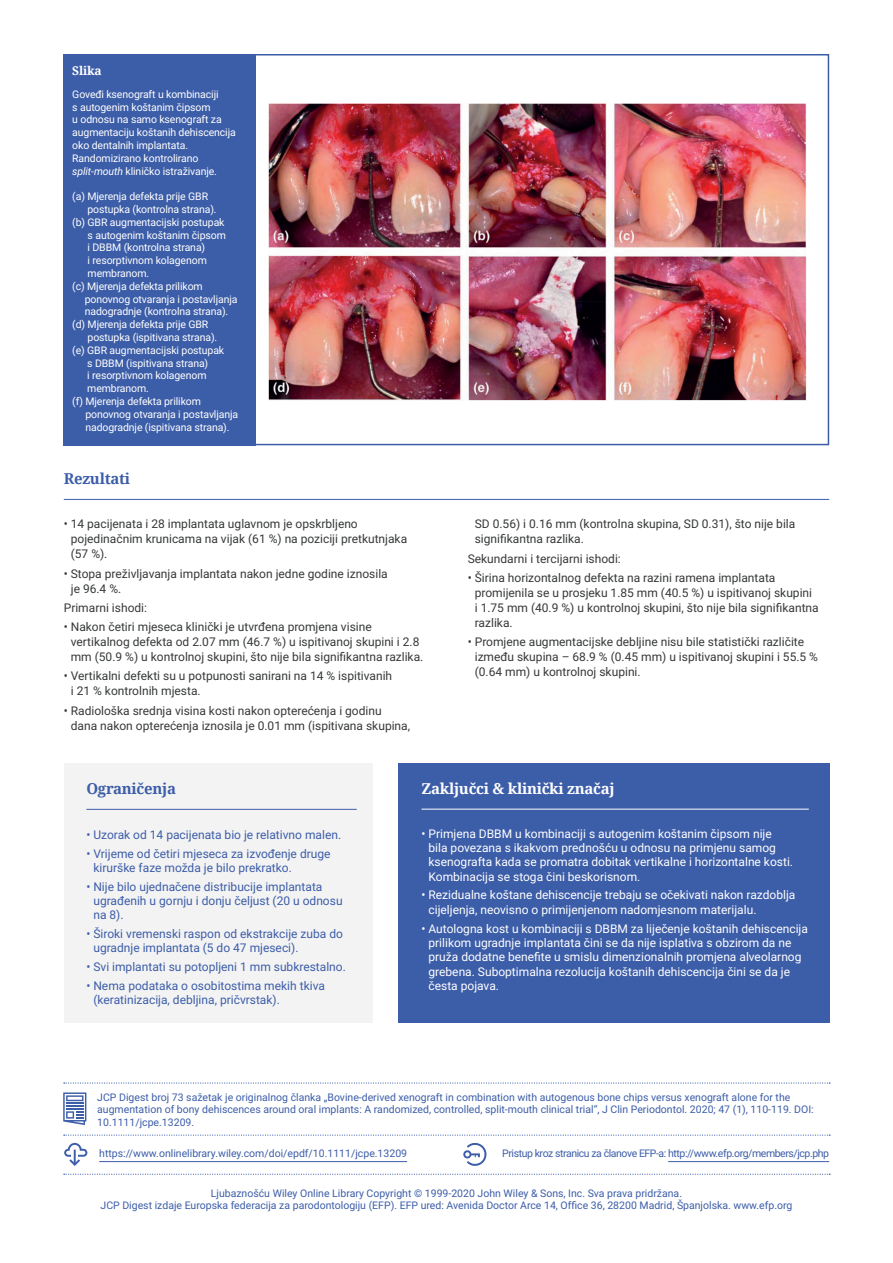
<style>
.page{position:relative;width:893px;height:1263px;background:#fff}
.page>*{position:absolute;margin:0;border:0;box-sizing:border-box;transform-origin:0 0}
.t1{font:700 15px "Noto Serif";letter-spacing:-.02em;color:#fff}
.t2{font:700 15px "Noto Serif";letter-spacing:-.02em;color:#3c5da8}
.t3{font:12px/15px "Roboto";color:#363838}
.t4{font:12px/14.4px "Roboto";color:#fff}
.t5{font:12px/14.4px "Roboto";color:#3c5da8}
.t6{font:700 12px "Noto Serif";letter-spacing:-.02em;color:#fff}
.t7{font:10.5px/12.8px "Roboto";letter-spacing:-.01em;color:#fff}
.t8{font:10.5px/12.6px "Roboto";color:#3c5da8}
.t9{font:10.5px "Roboto";letter-spacing:-.04em;color:#3c5da8}
.s1{font-style:italic}
</style>
<div class="page">
<div style="left:64px;top:54px;width:192px;height:391px;background:#3c5da8"></div>
<img style="left:268px;top:103px;width:539px;height:298px">
<hr style="left:64px;top:499px;width:765px;height:1px;background:#3c5da8">
<div style="left:64px;top:763px;width:309px;height:260px;background:#f3f3f3"></div>
<hr style="left:86px;top:809px;width:271px;height:1px;background:#3c5da8">
<div style="left:398px;top:763px;width:431px;height:260px;background:#3c5da8"></div>
<hr style="left:421px;top:809px;width:388px;height:1px;background:#fff">
<svg style="left:64px;top:1174px;width:766px;height:1px"></svg>
<svg style="left:64px;top:1082px;width:766px;height:1px"></svg>
<svg style="left:63px;top:1092px;width:23px;height:33px"></svg>
<svg style="left:64px;top:1134px;width:766px;height:2px"></svg>
<hr style="left:668px;top:1161px;width:161px;height:1px;background:#3c5da8">
<svg style="left:463px;top:1143px;width:24px;height:23px"></svg>
<hr style="left:99px;top:1161px;width:308px;height:1px;background:#3c5da8">
<svg style="left:64px;top:1142px;width:24px;height:24px"></svg>
<p class="t6" style="left:72px;top:63px;width:31px">Slika</p>
<p class="t7" style="left:72px;top:87px;width:165px">Goveđi ksenograft u kombinaciji<br>s autogenim koštanim čipsom<br>u odnosu na samo ksenograft za augmentaciju koštanih dehiscencija oko dentalnih implantata.<br>Randomizirano kontrolirano <span class="s1">split-mouth</span> kliničko istraživanje.</p>
<p class="t7" style="left:87px;top:190px;width:131px;text-indent:-15px">(a) Mjerenja defekta prije GBR postupka (kontrolna strana).</p>
<p class="t7" style="left:88px;top:215px;width:140px;text-indent:-15px">(b) GBR augmentacijski postupak s autogenim koštanim čipsom i DBBM (kontrolna strana)<br>i resorptivnom kolagenom membranom.</p>
<p class="t7" style="left:85px;top:279px;width:154px;text-indent:-12px">(c) Mjerenja defekta prilikom ponovnog otvaranja i postavljanja nadogradnje (kontrolna strana).</p>
<p class="t7" style="left:88px;top:318px;width:131px;text-indent:-15px">(d) Mjerenja defekta prije GBR postupka (ispitivana strana).</p>
<p class="t7" style="left:87px;top:343px;width:139px;text-indent:-15px">(e) GBR augmentacijski postupak s DBBM (ispitivana strana)<br>i resorptivnom kolagenom membranom.</p>
<p class="t7" style="left:85px;top:394px;width:154px;text-indent:-13px">(f) Mjerenja defekta prilikom ponovnog otvaranja i postavljanja nadogradnje (ispitivana strana).</p>
<p class="t2" style="left:64px;top:468px;width:68px">Rezultati</p>
<p class="t3" style="left:71px;top:516px;width:338px;text-indent:-7px">• 14 pacijenata i 28 implantata uglavnom je opskrbljeno pojedinačnim krunicama na vijak (61 %) na poziciji pretkutnjaka (57 %).</p>
<p class="t3" style="left:71px;top:565px;width:319px;text-indent:-7px">• Stopa preživljavanja implantata nakon jedne godine iznosila je 96.4 %.</p>
<p class="t3" style="left:64px;top:599px;width:85px">Primarni ishodi:</p>
<p class="t3" style="left:71px;top:619px;width:354px;text-indent:-7px">• Nakon četiri mjeseca klinički je utvrđena promjena visine vertikalnog defekta od 2.07 mm (46.7 %) u ispitivanoj skupini i 2.8 mm (50.9 %) u kontrolnoj skupini, što nije bila signifikantna razlika.</p>
<p class="t3" style="left:71px;top:668px;width:323px;text-indent:-7px">• Vertikalni defekti su u potpunosti sanirani na 14 % ispitivanih i 21 % kontrolnih mjesta.</p>
<p class="t3" style="left:71px;top:702px;width:341px;text-indent:-7px">• Radiološka srednja visina kosti nakon opterećenja i godinu dana nakon opterećenja iznosila je 0.01 mm (ispitivana skupina,</p>
<p class="t3" style="left:475px;top:516px;width:322px">SD 0.56) i 0.16 mm (kontrolna skupina, SD 0.31), što nije bila signifikantna razlika.</p>
<p class="t3" style="left:468px;top:550px;width:155px">Sekundarni i tercijarni ishodi:</p>
<p class="t3" style="left:475px;top:569px;width:346px;text-indent:-7px">• Širina horizontalnog defekta na razini ramena implantata promijenila se u prosjeku 1.85 mm (40.5 %) u ispitivanoj skupini<br>i 1.75 mm (40.9 %) u kontrolnoj skupini, što nije bila signifikantna razlika.</p>
<p class="t3" style="left:475px;top:634px;width:345px;text-indent:-7px">• Promjene augmentacijske debljine nisu bile statistički različite između skupina – 68.9 % (0.45 mm) u ispitivanoj skupini i 55.5 % (0.64 mm) u kontrolnoj skupini.</p>
<p class="t2" style="left:86px;top:778px;width:91px">Ograničenja</p>
<p class="t5" style="left:86px;top:827px;width:256px">• Uzorak od 14 pacijenata bio je relativno malen.</p>
<p class="t5" style="left:93px;top:845px;width:239px;text-indent:-7px">• Vrijeme od četiri mjeseca za izvođenje druge kirurške faze možda je bilo prekratko.</p>
<p class="t5" style="left:93px;top:879px;width:251px;text-indent:-7px">• Nije bilo ujednačene distribucije implantata ugrađenih u gornju i donju čeljust (20 u odnosu na 8).</p>
<p class="t5" style="left:93px;top:926px;width:251px;text-indent:-7px">• Široki vremenski raspon od ekstrakcije zuba do ugradnje implantata (5 do 47 mjeseci).</p>
<p class="t5" style="left:86px;top:959px;width:261px">• Svi implantati su potopljeni 1 mm subkrestalno.</p>
<p class="t5" style="left:93px;top:978px;width:233px;text-indent:-7px">• Nema podataka o osobitostima mekih tkiva (keratinizacija, debljina, pričvrstak).</p>
<p class="t1" style="left:421px;top:778px;width:195px">Zaključci &amp; klinički značaj</p>
<p class="t4" style="left:428px;top:826px;width:366px;text-indent:-7px">• Primjena DBBM u kombinaciji s autogenim koštanim čipsom nije bila povezana s ikakvom prednošću u odnosu na primjenu samog ksenografta kada se promatra dobitak vertikalne i horizontalne kosti.<br>Kombinacija se stoga čini beskorisnom.</p>
<p class="t4" style="left:428px;top:887px;width:368px;text-indent:-7px">• Rezidualne koštane dehiscencije trebaju se očekivati nakon razdoblja cijeljenja, neovisno o primijenjenom nadomjesnom materijalu.</p>
<p class="t4" style="left:428px;top:920px;width:381px;text-indent:-7px">• Autologna kost u kombinaciji s DBBM za liječenje koštanih dehiscencija prilikom ugradnje implantata čini se da nije isplativa s obzirom da ne pruža dodatne benefite u smislu dimenzionalnih promjena alveolarnog grebena. Suboptimalna rezolucija koštanih dehiscencija čini se da je česta pojava.</p>
<p class="t8" style="left:97px;top:1090px;width:718px">JCP Digest broj 73 sažetak je originalnog članka „Bovine-derived xenograft in combination with autogenous bone chips versus xenograft alone for the augmentation of bony dehiscences around oral implants: A randomized, controlled, split-mouth clinical trial“, J Clin Periodontol. 2020; 47 (1), 110-119. DOI:<br>10.1111/jcpe.13209.</p>
<p class="t8" style="left:99px;top:1147px;width:309px">https://www.onlinelibrary.wiley.com/doi/epdf/10.1111/jcpe.13209</p>
<p class="t9" style="left:502px;top:1146px;width:328px">Pristup kroz stranicu za članove EFP-a: http://www.efp.org/members/jcp.php</p>
<p class="t8" style="left:211px;top:1186px;width:473px">Ljubaznošću Wiley Online Library Copyright © 1999-2020 John Wiley &amp; Sons, Inc. Sva prava pridržana.</p>
<p class="t8" style="left:101px;top:1199px;width:693px">JCP Digest izdaje Europska federacija za parodontologiju (EFP). EFP ured: Avenida Doctor Arce 14, Office 36, 28200 Madrid, Španjolska. www.efp.org</p>
</div>
